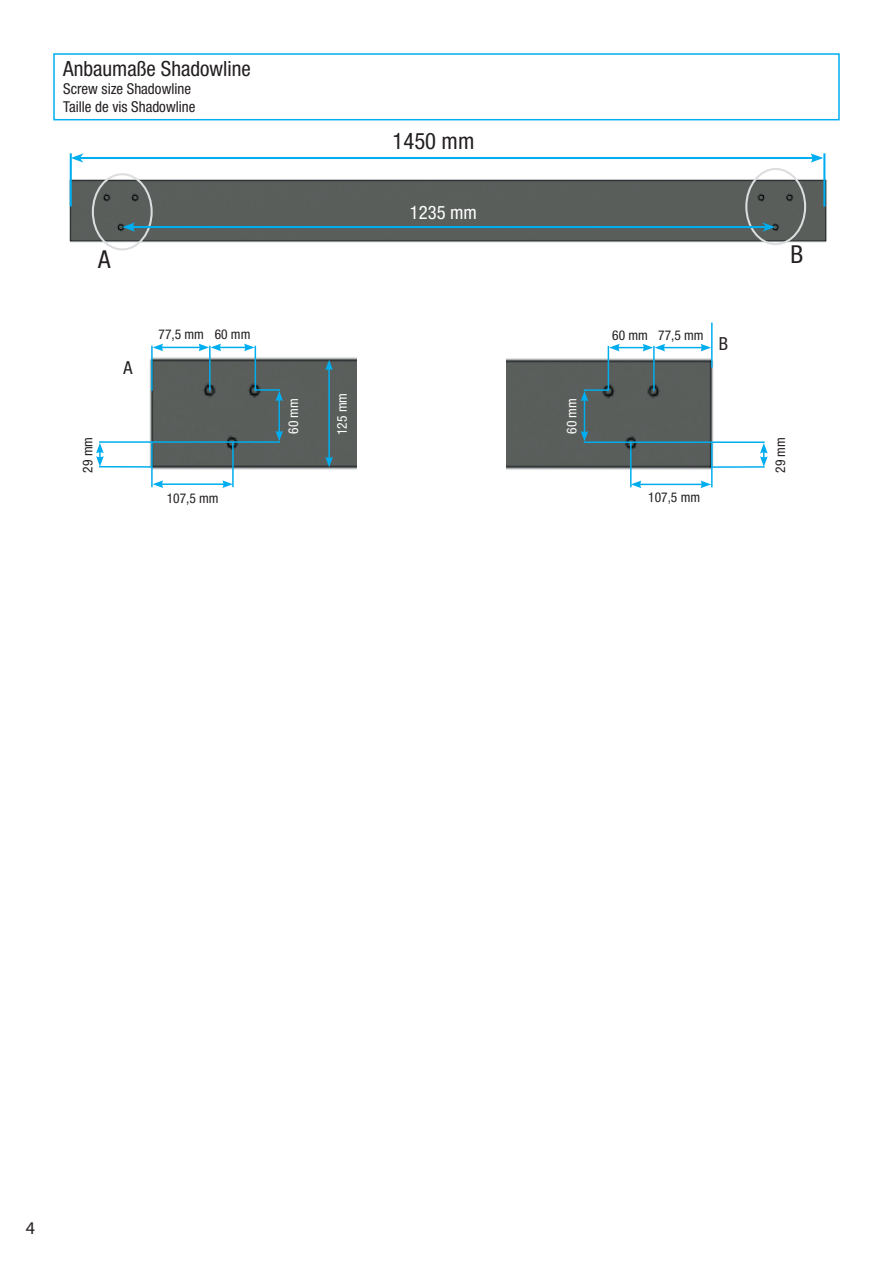
<style>
.page{position:relative;width:893px;height:1263px;background:#fff}
.page>*{position:absolute;margin:0;border:0;box-sizing:border-box;transform-origin:0 0}
.t1{font:condensed 24.75px "Helvetica Neue LT Pro";color:#231f20}
.t2{font:condensed 22.65px "Helvetica Neue LT Pro";color:#231f20}
.t3{font:condensed 21px "Helvetica Neue LT Pro";color:#231f20}
.t4{font:condensed 18.6px "Helvetica Neue LT Pro";color:#fff}
.t5{font:condensed 18px "Helvetica Neue LT Pro";color:#231f20}
.t6{font:18px "Myriad Pro";color:#231f20}
.t7{font:condensed 15px/18px "Helvetica Neue LT Pro";color:#231f20}
.t8{font:condensed 13.5px "Helvetica Neue LT Pro";color:#231f20}
.t9{font:condensed 13.5px "Helvetica Neue LT Pro";color:#fff}
</style>
<div class="page">
<div style="left:53px;top:53px;width:787px;height:67px;border:2px solid #00aeef"></div>
<img style="left:507px;top:352px;width:207px;height:118px">
<hr style="left:653px;top:346px;width:2px;height:45px;background:#00aeef">
<hr style="left:608px;top:346px;width:1px;height:45px;background:#00aeef">
<hr style="left:711px;top:322px;width:2px;height:46px;background:#00aeef">
<hr style="left:630px;top:442px;width:2px;height:45px;background:#00aeef">
<hr style="left:663px;top:347px;width:40px;height:1px;background:#00aeef">
<svg style="left:701px;top:344px;width:10px;height:7px"></svg>
<svg style="left:609px;top:344px;width:56px;height:7px"></svg>
<hr style="left:711px;top:442px;width:2px;height:45px;background:#00aeef">
<hr style="left:639px;top:484px;width:64px;height:1px;background:#00aeef">
<svg style="left:701px;top:480px;width:10px;height:8px"></svg>
<svg style="left:631px;top:480px;width:10px;height:8px"></svg>
<hr style="left:584px;top:441px;width:181px;height:2px;background:#00aeef">
<hr style="left:584px;top:389px;width:25px;height:2px;background:#00aeef">
<hr style="left:584px;top:399px;width:1px;height:34px;background:#00aeef">
<svg style="left:581px;top:391px;width:7px;height:10px"></svg>
<svg style="left:581px;top:431px;width:7px;height:10px"></svg>
<hr style="left:711px;top:466px;width:54px;height:2px;background:#00aeef">
<svg style="left:760px;top:443px;width:8px;height:24px"></svg>
<img style="left:149px;top:352px;width:208px;height:118px">
<hr style="left:209px;top:346px;width:2px;height:45px;background:#00aeef">
<hr style="left:255px;top:346px;width:1px;height:45px;background:#00aeef">
<hr style="left:151px;top:346px;width:2px;height:45px;background:#00aeef">
<hr style="left:232px;top:442px;width:2px;height:45px;background:#00aeef">
<hr style="left:161px;top:347px;width:40px;height:1px;background:#00aeef">
<svg style="left:153px;top:344px;width:10px;height:7px"></svg>
<svg style="left:199px;top:344px;width:56px;height:7px"></svg>
<hr style="left:151px;top:442px;width:2px;height:45px;background:#00aeef">
<hr style="left:161px;top:483px;width:64px;height:2px;background:#00aeef">
<svg style="left:153px;top:480px;width:10px;height:8px"></svg>
<svg style="left:222px;top:480px;width:11px;height:8px"></svg>
<hr style="left:99px;top:441px;width:181px;height:2px;background:#00aeef">
<hr style="left:255px;top:389px;width:25px;height:2px;background:#00aeef">
<hr style="left:278px;top:399px;width:2px;height:34px;background:#00aeef">
<svg style="left:275px;top:391px;width:8px;height:10px"></svg>
<svg style="left:275px;top:431px;width:8px;height:10px"></svg>
<hr style="left:328px;top:368px;width:2px;height:91px;background:#00aeef">
<svg style="left:325px;top:360px;width:8px;height:10px"></svg>
<svg style="left:325px;top:457px;width:8px;height:10px"></svg>
<hr style="left:99px;top:466px;width:54px;height:2px;background:#00aeef">
<svg style="left:96px;top:443px;width:8px;height:24px"></svg>
<img style="left:69px;top:174px;width:758px;height:76px">
<hr style="left:70px;top:153px;width:2px;height:54px;background:#00aeef">
<hr style="left:823px;top:153px;width:2px;height:54px;background:#00aeef">
<hr style="left:80px;top:157px;width:734px;height:2px;background:#00aeef">
<svg style="left:71px;top:153px;width:13px;height:10px"></svg>
<svg style="left:811px;top:153px;width:12px;height:10px"></svg>
<div style="left:92px;top:173px;width:61px;height:77px;border:2px solid #dcdddf;border-radius:50%"></div>
<div style="left:745px;top:168px;width:61px;height:77px;border:2px solid #dcdddf;border-radius:50%"></div>
<hr style="left:131px;top:226px;width:635px;height:2px;background:#00aeef">
<svg style="left:122px;top:222px;width:13px;height:10px"></svg>
<svg style="left:762px;top:222px;width:13px;height:10px"></svg>
<h3 class="t3" style="left:63px;top:57px;width:189px">Anbaumaße Shadowline</h3>
<p class="t7" style="left:63px;top:80px;width:134px">Screw size Shadowline<br>Taille de vis Shadowline</p>
<h2 class="t2" style="left:393px;top:127px;width:83px">1450 mm</h2>
<h3 class="t4" style="left:410px;top:201px;width:68px">1235 mm</h3>
<h1 class="t1" style="left:98px;top:245px;width:14px">A</h1>
<h1 class="t1" style="left:791px;top:239px;width:14px">B</h1>
<p class="t8" style="left:80px;top:473px;width:37px;rotate:-90deg">29 mm</p>
<h3 class="t5" style="left:124px;top:357px;width:10px">A</h3>
<p class="t8" style="left:159px;top:327px;width:93px">77,5 mm 60 mm</p>
<p class="t8" style="left:167px;top:491px;width:53px">107,5 mm</p>
<p class="t9" style="left:285px;top:434px;width:37px;rotate:-90deg">60 mm</p>
<p class="t9" style="left:334px;top:435px;width:44px;rotate:-90deg">125 mm</p>
<p class="t9" style="left:564px;top:434px;width:37px;rotate:-90deg">60 mm</p>
<p class="t8" style="left:612px;top:327px;width:93px">60 mm 77,5 mm</p>
<h3 class="t5" style="left:719px;top:333px;width:11px">B</h3>
<p class="t8" style="left:648px;top:489px;width:53px">107,5 mm</p>
<p class="t8" style="left:772px;top:473px;width:37px;rotate:-90deg">29 mm</p>
<h3 class="t6" style="left:26px;top:1216px;width:11px">4</h3>
</div>
